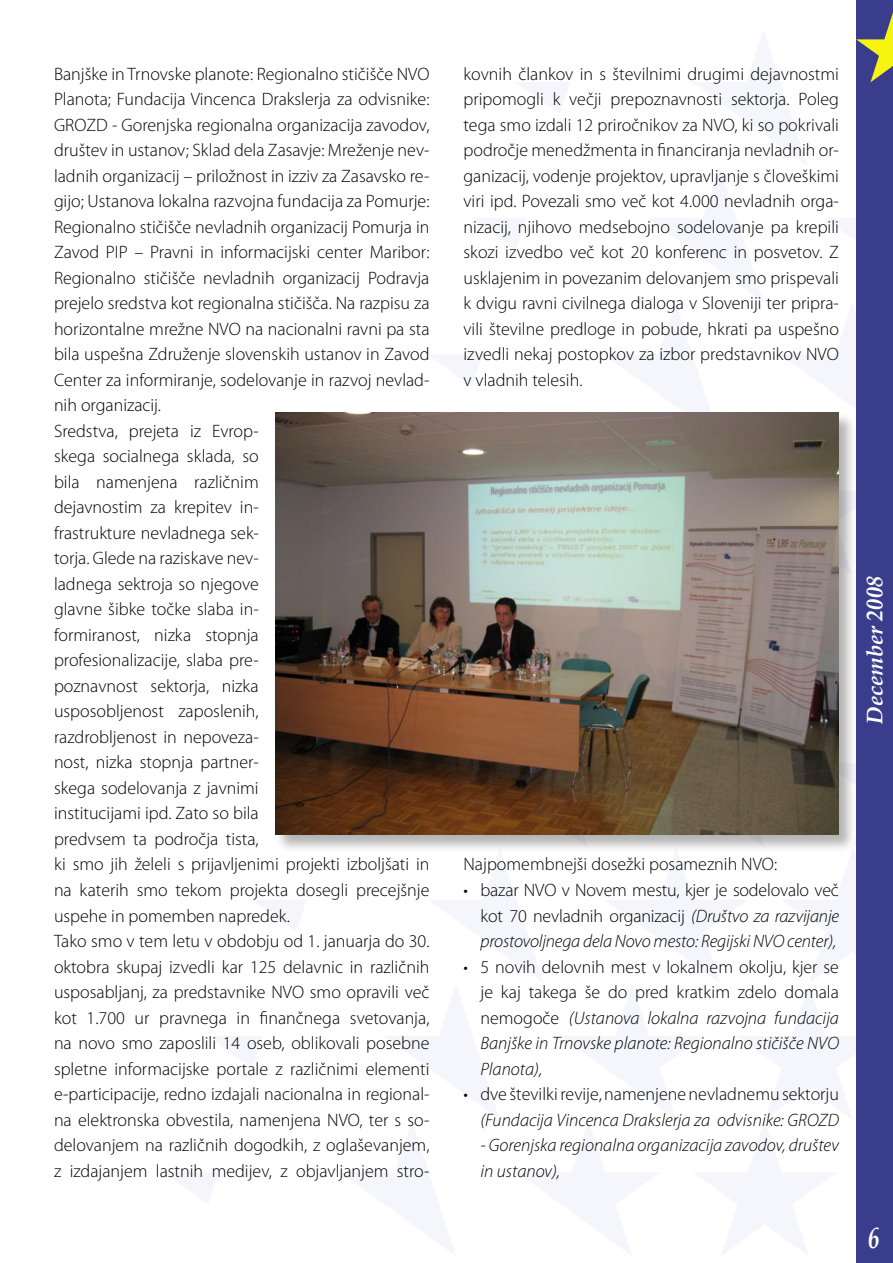
<style>
.page{position:relative;width:893px;height:1263px;background:#fff}
.page>*{position:absolute;margin:0;border:0;box-sizing:border-box;transform-origin:0 0}
.t1{font:italic 700 29.25px "Book Antiqua";color:#fff;scale:.77 1}
.t2{font:italic 700 22.5px "Book Antiqua";color:#fff}
.Paragraph_Style_5{font:300 18px/25.5px "Myriad Pro";color:#000;text-align:justify}
.Paragraph_Style_5-2{font:italic 300 18px/25.5px "Myriad Pro";color:#000;text-align:justify}
.s1{font-style:normal}
.s2{font-style:italic}
</style>
<div class="page">
<div style="left:856px;top:12px;width:37px;height:1244px;background:#3a3d8c"></div>
<div style="left:274px;top:410px;width:585px;height:445px;background:#000;opacity:.3"></div>
<img style="left:276px;top:412px;width:563px;height:423px">
<p class="Paragraph_Style_5" style="left:54px;top:61px;width:377px">Banjške in Trnovske planote: Regionalno stičišče NVO Planota; Fundacija Vincenca Drakslerja za odvisnike:<br>GROZD - Gorenjska regionalna organizacija zavodov, društev in ustanov; Sklad dela Zasavje: Mreženje nev&shy;ladnih organizacij – priložnost in izziv za Zasavsko re&shy;gijo; Ustanova lokalna razvojna fundacija za Pomurje:<br>Regionalno stičišče nevladnih organizacij Pomurja in Zavod PIP – Pravni in informacijski center Maribor:<br>Regionalno stičišče nevladnih organizacij Podravja prejelo sredstva kot regionalna stičišča. Na razpisu za horizontalne mrežne NVO na nacionalni ravni pa sta bila uspešna Združenje slovenskih ustanov in Zavod Center za informiranje, sodelovanje in razvoj nevlad&shy;nih organizacij.</p>
<p class="Paragraph_Style_5" style="left:54px;top:418px;width:377px;text-align:left">Sredstva, prejeta iz Evrop-<br>skega socialnega sklada, so<br>bila namenjena različnim<br>dejavnostim za krepitev in-<br>frastrukture nevladnega sek-<br>torja. Glede na raziskave nev-<br>ladnega sektroja so njegove<br>glavne šibke točke slaba in-<br>formiranost, nizka stopnja<br>profesionalizacije, slaba pre-<br>poznavnost sektorja, nizka<br>usposobljenost zaposlenih,<br>razdrobljenost in nepoveza-<br>nost, nizka stopnja partner-<br>skega sodelovanja z javnimi<br>institucijami ipd. Zato so bila<br>predvsem ta področja tista,<br>ki smo jih želeli s prijavljenimi projekti izboljšati in na katerih smo tekom projekta dosegli precejšnje uspehe in pomemben napredek.</p>
<p class="Paragraph_Style_5" style="left:54px;top:928px;width:377px">Tako smo v tem letu v obdobju od 1. januarja do 30. oktobra skupaj izvedli kar 125 delavnic in različnih usposabljanj, za predstavnike NVO smo opravili več kot 1.700 ur pravnega in finančnega svetovanja, na novo smo zaposlili 14 oseb, oblikovali posebne spletne informacijske portale z različnimi elementi e-participacije, redno izdajali nacionalna in regional&shy;na elektronska obvestila, namenjena NVO, ter s so&shy;delovanjem na različnih dogodkih, z oglaševanjem, z izdajanjem lastnih medijev, z objavljanjem stro-</p>
<p class="Paragraph_Style_5" style="left:463px;top:61px;width:377px">kovnih člankov in s številnimi drugimi dejavnostmi pripomogli k večji prepoznavnosti sektorja. Poleg tega smo izdali 12 priročnikov za NVO, ki so pokrivali področje menedžmenta in financiranja nevladnih or&shy;ganizacij, vodenje projektov, upravljanje s človeškimi viri ipd. Povezali smo več kot 4.000 nevladnih orga&shy;nizacij, njihovo medsebojno sodelovanje pa krepili skozi izvedbo več kot 20 konferenc in posvetov. Z usklajenim in povezanim delovanjem smo prispevali k dvigu ravni civilnega dialoga v Sloveniji ter pripra&shy;vili številne predloge in pobude, hkrati pa uspešno izvedli nekaj postopkov za izbor predstavnikov NVO v vladnih telesih.</p>
<p class="t2" style="left:859px;top:724px;width:155px;rotate:-90deg">September 2008</p>
<p class="t2" style="left:859px;top:724px;width:149px;rotate:-90deg">December 2008</p>
<p class="Paragraph_Style_5" style="left:463px;top:852px;width:315px">Najpomembnejši dosežki posameznih NVO:</p>
<p class="Paragraph_Style_5-2" style="left:480px;top:878px;width:360px;text-indent:-17px"><span class="s1">• bazar NVO v Novem mestu, kjer je sodelovalo več kot 70 nevladnih organizacij</span> (Društvo za razvijanje prostovoljnega dela Novo mesto: Regijski NVO center),</p>
<p class="Paragraph_Style_5-2" style="left:480px;top:954px;width:360px;text-indent:-17px"><span class="s1">• 5 novih delovnih mest v lokalnem okolju, kjer se je kaj takega še do pred kratkim zdelo domala nemogoče</span> (Ustanova lokalna razvojna fundacija Banjške in Trnovske planote: Regionalno stičišče NVO Planota),</p>
<p class="Paragraph_Style_5" style="left:463px;top:1082px;width:377px;text-align:right">• dve številki revije, namenjene nevladnemu sektorju <span class="s2">(Fundacija Vincenca Drakslerja za odvisnike: GROZD</span></p>
<p class="Paragraph_Style_5-2" style="left:480px;top:1133px;width:360px">- Gorenjska regionalna organizacija zavodov, društev in ustanov),</p>
<h1 class="t1" style="left:868px;top:1218px;width:16px">6</h1>
</div>
